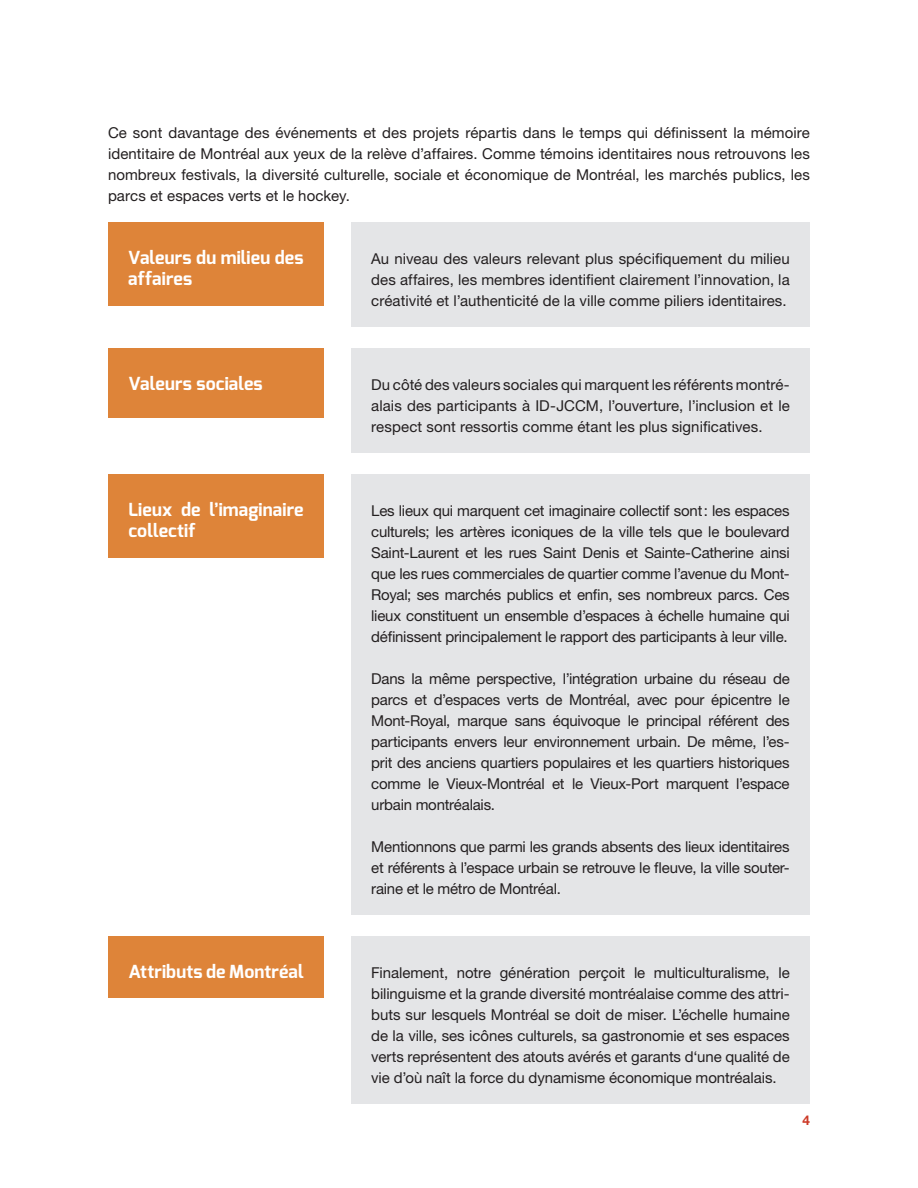
<style>
.page{position:relative;width:918px;height:1188px;background:#fff}
.page>*{position:absolute;margin:0;border:0;box-sizing:border-box;transform-origin:0 0}
.Sous_titres{font:700 18px/21px "Exo";letter-spacing:.01em;color:#fff}
.t1{font:15px/21px "Helvetica Neue LT Std";letter-spacing:-.005em;color:#231f20;text-align:justify}
.t2{font:700 13.5px "Helvetica Neue LT Std";color:#cd3b29}
</style>
<div class="page">
<div style="left:351px;top:223px;width:459px;height:104px;background:#e4e5e7"></div>
<div style="left:351px;top:348px;width:459px;height:105px;background:#e4e5e7"></div>
<div style="left:351px;top:475px;width:459px;height:440px;background:#e4e5e7"></div>
<div style="left:351px;top:937px;width:459px;height:167px;background:#e4e5e7"></div>
<div style="left:108px;top:223px;width:216px;height:83px;background:#de8439"></div>
<div style="left:108px;top:348px;width:216px;height:70px;background:#de8439"></div>
<div style="left:108px;top:475px;width:216px;height:83px;background:#de8439"></div>
<div style="left:108px;top:937px;width:216px;height:61px;background:#de8439"></div>
<p class="t1" style="left:108px;top:122px;width:704px">Ce sont davantage des événements et des projets répartis dans le temps qui définissent la mémoire identitaire de Montréal aux yeux de la relève d’affaires. Comme témoins identitaires nous retrouvons les nombreux festivals, la diversité culturelle, sociale et économique de Montréal, les marchés publics, les parcs et espaces verts et le hockey.</p>
<p class="Sous_titres" style="left:128px;top:247px;width:177px">Valeurs du milieu des affaires</p>
<p class="t1" style="left:371px;top:248px;width:420px">Au niveau des valeurs relevant plus spécifiquement du milieu des affaires, les membres identifient clairement l’innovation, la créativité et l’authenticité de la ville comme piliers identitaires.</p>
<p class="Sous_titres" style="left:128px;top:373px;width:136px">Valeurs sociales</p>
<p class="t1" style="left:371px;top:374px;width:420px">Du côté des valeurs sociales qui marquent les référents montré&shy;alais des participants à ID-JCCM, l’ouverture, l’inclusion et le respect sont ressortis comme étant les plus significatives.</p>
<p class="Sous_titres" style="left:128px;top:499px;width:177px">Lieux de l’imaginaire collectif</p>
<p class="t1" style="left:371px;top:500px;width:420px">Les lieux qui marquent cet imaginaire collectif sont: les espaces culturels; les artères iconiques de la ville tels que le boulevard Saint-Laurent et les rues Saint Denis et Sainte-Catherine ainsi que les rues commerciales de quartier comme l’avenue du Mont-Royal; ses marchés publics et enfin, ses nombreux parcs. Ces lieux constituent un ensemble d’espaces à échelle humaine qui définissent principalement le rapport des participants à leur ville.</p>
<p class="t1" style="left:371px;top:668px;width:420px">Dans la même perspective, l’intégration urbaine du réseau de parcs et d’espaces verts de Montréal, avec pour épicentre le Mont-Royal, marque sans équivoque le principal référent des participants envers leur environnement urbain. De même, l’es&shy;prit des anciens quartiers populaires et les quartiers historiques comme le Vieux-Montréal et le Vieux-Port marquent l’espace urbain montréalais.</p>
<p class="t1" style="left:371px;top:836px;width:420px">Mentionnons que parmi les grands absents des lieux identitaires et référents à l’espace urbain se retrouve le fleuve, la ville souter&shy;raine et le métro de Montréal.</p>
<p class="Sous_titres" style="left:128px;top:961px;width:177px">Attributs de Montréal</p>
<p class="t1" style="left:371px;top:962px;width:420px">Finalement, notre génération perçoit le multiculturalisme, le bilinguisme et la grande diversité montréalaise comme des attri&shy;buts sur lesquels Montréal se doit de miser. L’échelle humaine de la ville, ses icônes culturels, sa gastronomie et ses espaces verts représentent des atouts avérés et garants d‘une qualité de vie d’où naît la force du dynamisme économique montréalais.</p>
<p class="t2" style="left:802px;top:1112px;width:9px">4</p>
</div>
